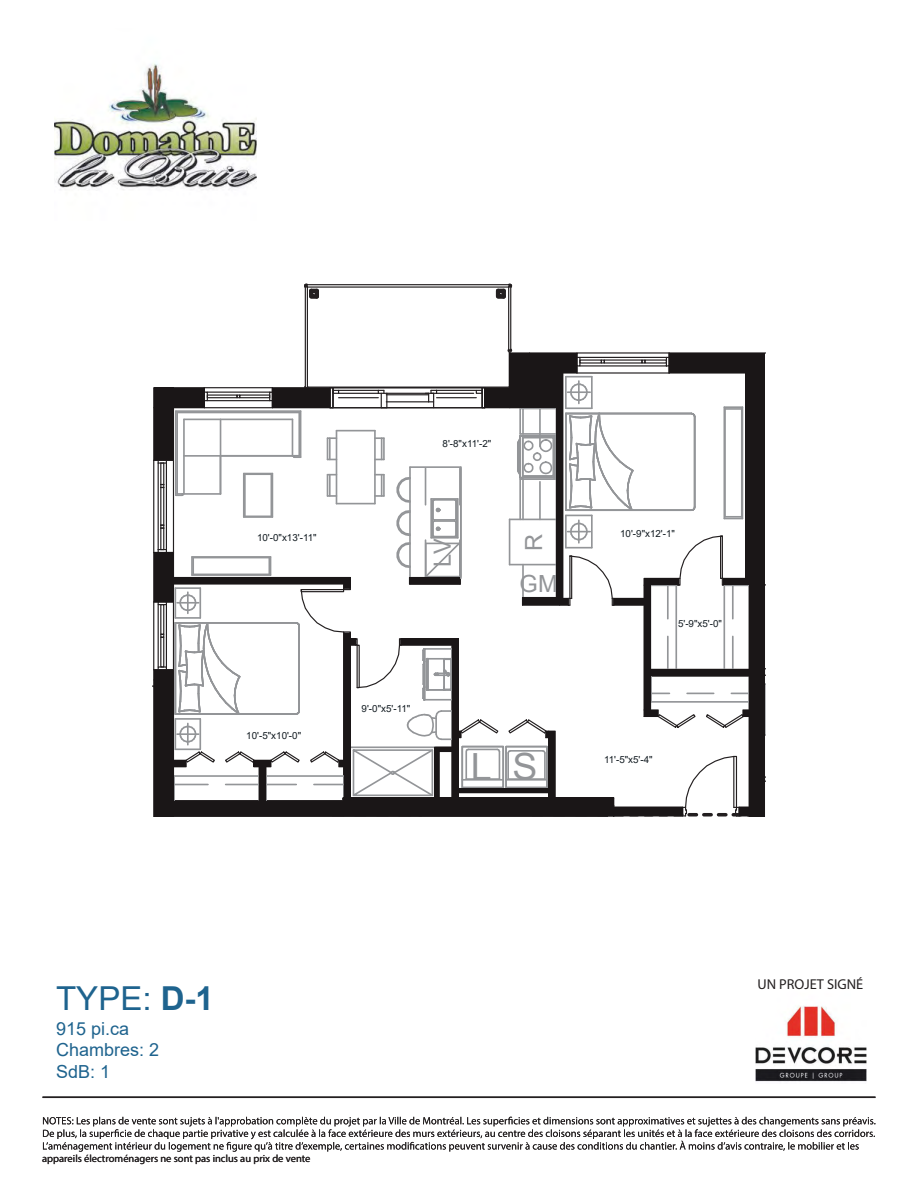
<style>
.page{position:relative;width:918px;height:1188px;background:#fff}
.page>*{position:absolute;margin:0;border:0;box-sizing:border-box;transform-origin:0 0}
.t1{font:37.5px "Arial";color:#939598}
.t2{font:33px "Arial";color:#1e638e}
.t3{font:23.7px "Arial";color:#939598}
.t4{font:18px/21.6px "Arial";color:#1e638e}
.t5{font:14.4px "Myriad Pro";color:#231f20}
.t6{font:10.5px "Myriad Pro";color:#231f20}
.t7{font:9.75px "Arial";color:#121b21}
.s1{font-weight:700}
</style>
<div class="page">
<img style="left:756px;top:1006px;width:111px;height:93px">
<img style="left:54px;top:63px;width:203px;height:127px">
<svg style="left:43px;top:1117px;width:832px;height:35px"></svg>
<hr style="left:43px;top:1097px;width:832px;height:1px;background:#231f20">
<hr style="left:305px;top:286px;width:1px;height:102px;background:#231f20">
<hr style="left:307px;top:286px;width:1px;height:102px;background:#231f20">
<hr style="left:306px;top:284px;width:204px;height:1px;background:#231f20">
<hr style="left:306px;top:286px;width:204px;height:2px;background:#231f20">
<svg style="left:304px;top:283px;width:17px;height:18px"></svg>
<hr style="left:508px;top:286px;width:1px;height:64px;background:#231f20">
<hr style="left:510px;top:286px;width:1px;height:64px;background:#231f20">
<svg style="left:494px;top:283px;width:19px;height:18px"></svg>
<svg style="left:153px;top:348px;width:612px;height:469px"></svg>
<p class="t7" style="left:257px;top:531px;width:61px">10'-0"x13'-11"</p>
<p class="t7" style="left:246px;top:728px;width:56px">10'-5"x10'-0"</p>
<p class="t7" style="left:443px;top:437px;width:50px">8'-8"x11'-2"</p>
<h3 class="t3" style="left:426px;top:567px;width:30px;rotate:-90deg">LV</h3>
<h3 class="t3" style="left:517px;top:551px;width:19px;rotate:-90deg">R</h3>
<h3 class="t3" style="left:519px;top:568px;width:40px">GM</h3>
<p class="t7" style="left:362px;top:702px;width:50px">9'-0"x5'-11"</p>
<h1 class="t1" style="left:471px;top:741px;width:68px">L S</h1>
<p class="t7" style="left:620px;top:526px;width:56px">10'-9"x12'-1"</p>
<p class="t7" style="left:678px;top:616px;width:45px">5'-9"x5'-0"</p>
<p class="t7" style="left:604px;top:753px;width:50px">11'-5"x5'-4"</p>
<h2 class="t2" style="left:56px;top:976px;width:159px">TYPE: <span class="s1">D-1</span></h2>
<h3 class="t4" style="left:56px;top:1017px;width:105px">915 pi.ca<br>Chambres: 2<br>SdB: 1</h3>
<p class="t6" style="left:42px;top:1152px;width:270px">appareils électroménagers ne sont pas inclus au prix de vente</p>
<h3 class="t5" style="left:757px;top:975px;width:107px">UN PROJET SIGNÉ</h3>
</div>
